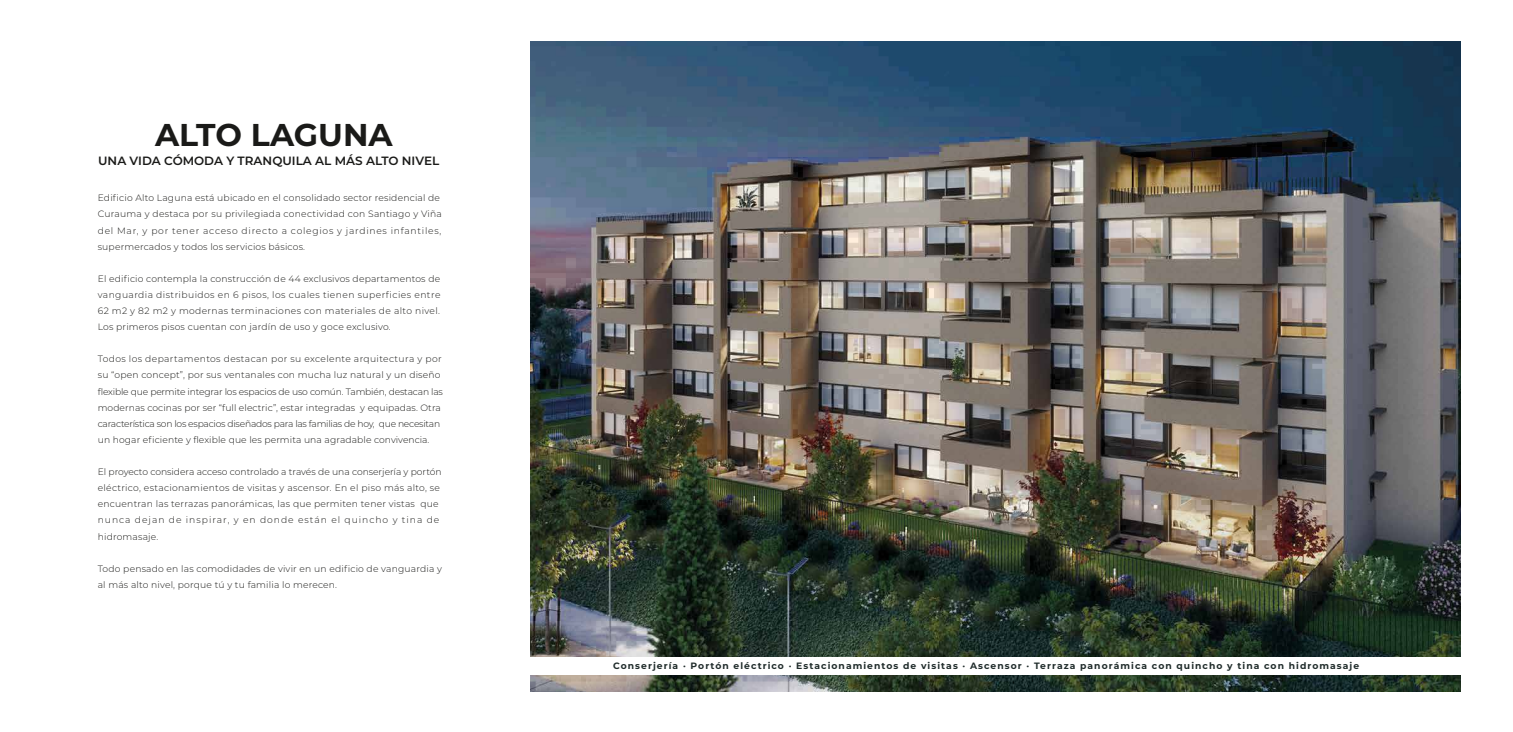
<style>
.page{position:relative;width:1513px;height:732px;background:#fff}
.page>*{position:absolute;margin:0;border:0;box-sizing:border-box;transform-origin:0 0}
.t1{font:700 31.5px "Montserrat";color:#1a1a18}
.t2{font:600 11.99px "Montserrat";color:#1a1a18}
.t3{font:300 9.19px/16.1px "Montserrat";letter-spacing:.02em;color:#1a1a18}
.t4{font:700 9.19px "Montserrat";letter-spacing:.115em;color:#202c2b}
</style>
<div class="page">
<img style="left:531px;top:41px;width:929px;height:651px">
<div style="left:530px;top:656px;width:950px;height:18px;background:#fff"></div>
<h1 class="t1" style="left:155px;top:112px;width:239px">ALTO LAGUNA</h1>
<h2 class="t2" style="left:98px;top:153px;width:343px">UNA VIDA CÓMODA Y TRANQUILA AL MÁS ALTO NIVEL</h2>
<p class="t3" style="left:98px;top:190px;width:346px">Edificio Alto Laguna está ubicado en el consolidado sector residencial de Curauma y destaca por su privilegiada conectividad con Santiago y Viña del Mar, y por tener acceso directo a colegios y jardines infantiles, supermercados y todos los servicios básicos.</p>
<p class="t3" style="left:98px;top:270px;width:344px;text-align:justify">El edificio contempla la construcción de 44 exclusivos departamentos de vanguardia distribuidos en 6 pisos, los cuales tienen superficies entre 62 m2 y 82 m2 y modernas terminaciones con materiales de alto nivel.<br>Los primeros pisos cuentan con jardín de uso y goce exclusivo.</p>
<p class="t3" style="left:98px;top:351px;width:347px">Todos los departamentos destacan por su excelente arquitectura y por su “open concept”, por sus ventanales con mucha luz natural y un diseño flexible que permite integrar los espacios de uso común. También, destacan las modernas cocinas por ser “full electric”, estar integradas y equipadas. Otra característica son los espacios diseñados para las familias de hoy, que necesitan un hogar eficiente y flexible que les permita una agradable convivencia.</p>
<p class="t3" style="left:98px;top:463px;width:345px">El proyecto considera acceso controlado a través de una conserjería y portón eléctrico, estacionamientos de visitas y ascensor. En el piso más alto, se encuentran las terrazas panorámicas, las que permiten tener vistas que nunca dejan de inspirar, y en donde están el quincho y tina de hidromasaje.</p>
<p class="t3" style="left:98px;top:560px;width:346px">Todo pensado en las comodidades de vivir en un edificio de vanguardia y al más alto nivel, porque tú y tu familia lo merecen.</p>
<p class="t4" style="left:613px;top:659px;width:748px">Conserjería · Portón eléctrico · Estacionamientos de visitas · Ascensor · Terraza panorámica con quincho y tina con hidromasaje</p>
</div>
